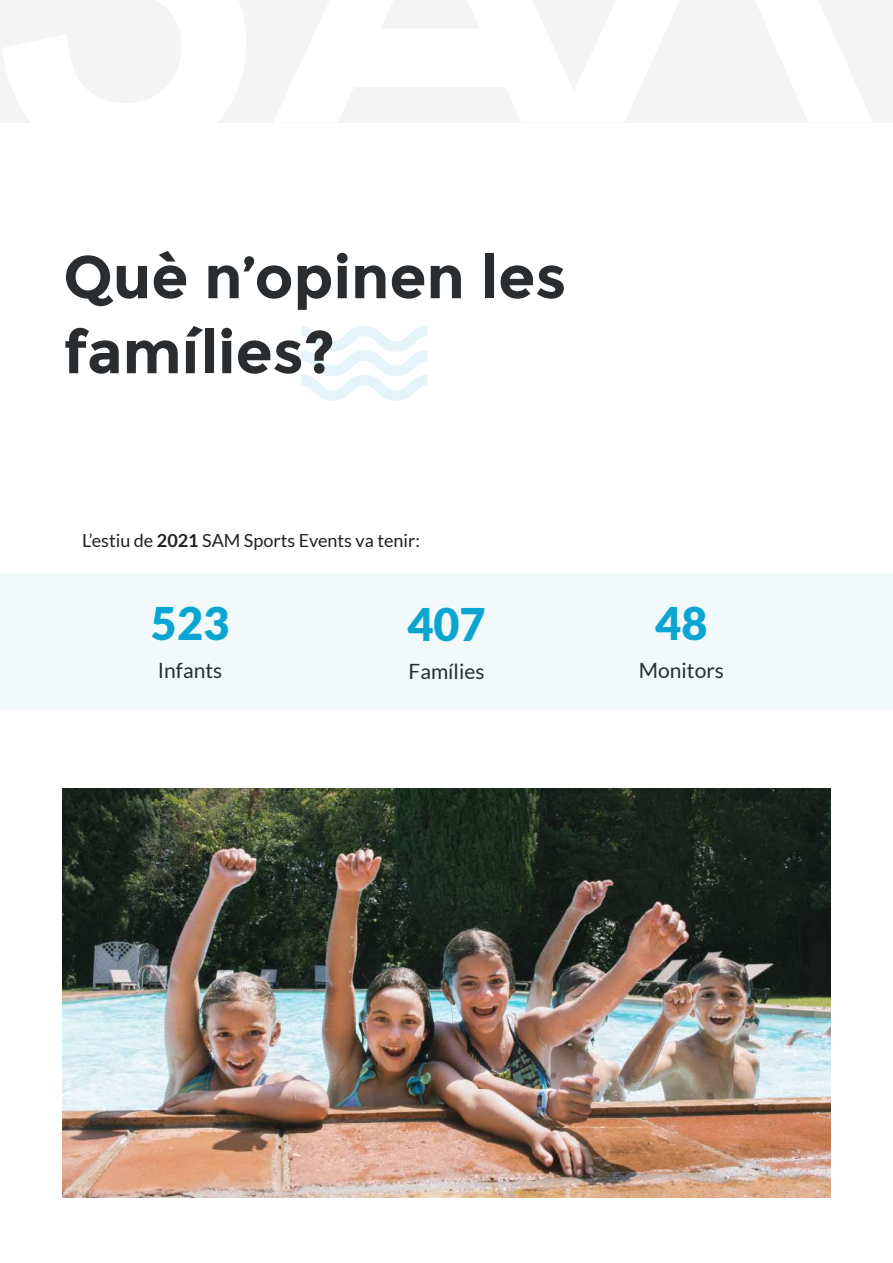
<style>
.page{position:relative;width:893px;height:1263px;background:#fff}
.page>*{position:absolute;margin:0;border:0;box-sizing:border-box;transform-origin:0 0}
.t1{font:700 60px/75px "Montserrat";color:#292d2f}
.t2{font:900 45px "Lato";color:#0ba5d2}
.t3{font:21px "Lato";color:#292d2f}
.t4{font:18px "Lato";color:#231f20}
.s1{font-weight:700}
</style>
<div class="page">
<div style="left:0;top:573px;width:893px;height:135px;background:#f2f9fb"></div>
<svg style="left:301px;top:326px;width:127px;height:75px"></svg>
<div style="left:0;top:0;width:893px;height:122px;background:#f0f1f0"></div>
<svg style="left:274px;top:0;width:598px;height:122px;fill:#fff"></svg>
<svg style="left:2px;top:0;width:244px;height:122px"></svg>
<img style="left:62px;top:789px;width:769px;height:408px">
<h1 class="t1" style="left:63px;top:240px;width:505px">Què n’opinen les famílies?</h1>
<p class="t4" style="left:82px;top:531px;width:339px">L’estiu de <span class="s1">2021</span> SAM Sports Events va tenir:</p>
<h2 class="t2" style="left:151px;top:597px;width:80px">523</h2>
<h2 class="t2" style="left:407px;top:598px;width:80px">407</h2>
<h2 class="t2" style="left:655px;top:597px;width:54px">48</h2>
<p class="t3" style="left:158px;top:659px;width:66px">Infants</p>
<p class="t3" style="left:408px;top:660px;width:78px">Famílies</p>
<p class="t3" style="left:639px;top:659px;width:87px">Monitors</p>
</div>
